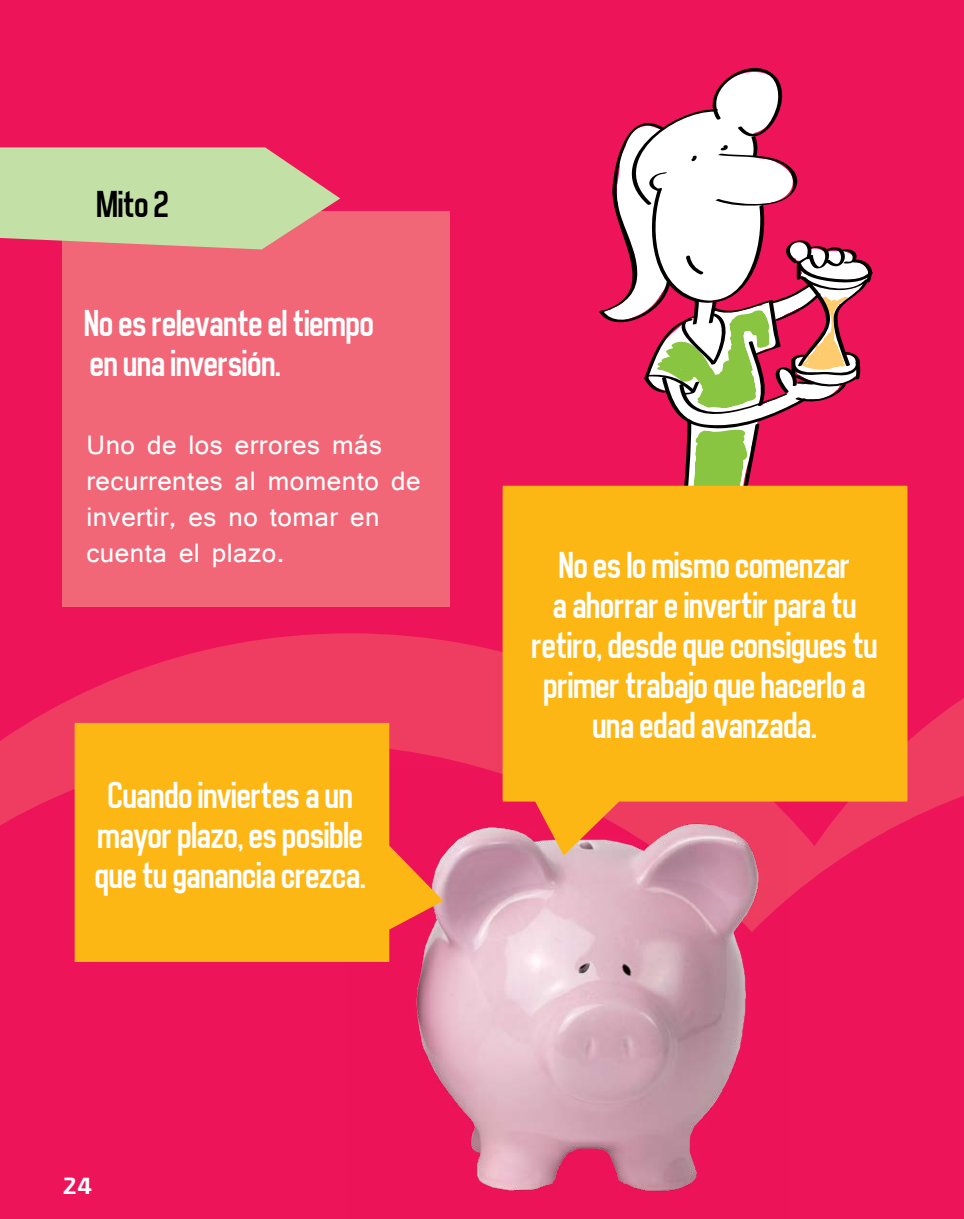
<style>
.page{position:relative;width:964px;height:1219px;background:#ed1459}
.page>*{position:absolute;margin:0;border:0;box-sizing:border-box;transform-origin:0 0}
.t1{font:38px/40px "Matthan Sans";color:#fff;text-align:center}
.t2{font:38px "Matthan Sans";color:#000}
.t3{font:28px/36px "Shruti";letter-spacing:.02em;color:#fff}
.t4{font:28px "Presidencia Firme";color:#fff}
</style>
<div class="page">
<svg style="left:0;top:633px;width:503px;height:111px;fill:#ef3d62"></svg>
<svg style="left:0;top:744px;width:503px;height:218px"></svg>
<svg style="left:907px;top:593px;width:57px;height:163px"></svg>
<svg style="left:788px;top:756px;width:176px;height:142px"></svg>
<img style="left:416px;top:768px;width:372px;height:424px">
<svg style="left:598px;top:68px;width:281px;height:418px"></svg>
<svg style="left:503px;top:486px;width:404px;height:368px;background:#faa920"></svg>
<svg style="left:75px;top:723px;width:368px;height:239px;background:#faa51d"></svg>
<div style="left:62px;top:211px;width:388px;height:396px;background:#f16777"></div>
<svg style="left:0;top:147px;width:340px;height:102px;background:#c9c79c"></svg>
<p class="t2" style="left:96px;top:185px;width:74px">Mito 2</p>
<p class="t1" style="left:84px;top:303px;width:291px;text-align:left">No es relevante el tiempo en una inversión.</p>
<p class="t3" style="left:86px;top:426px;width:335px">Uno de los errores más recurrentes al momento de invertir, es no tomar en cuenta el plazo.</p>
<p class="t1" style="left:95px;top:776px;width:272px">Cuando inviertes a un mayor plazo, es posible que tu ganancia crezca.</p>
<p class="t4" style="left:62px;top:1170px;width:32px">24</p>
<p class="t1" style="left:531px;top:546px;width:347px">No es lo mismo comenzar<br>a ahorrar e invertir para tu retiro, desde que consigues tu primer trabajo que hacerlo a una edad avanzada.</p>
</div>
